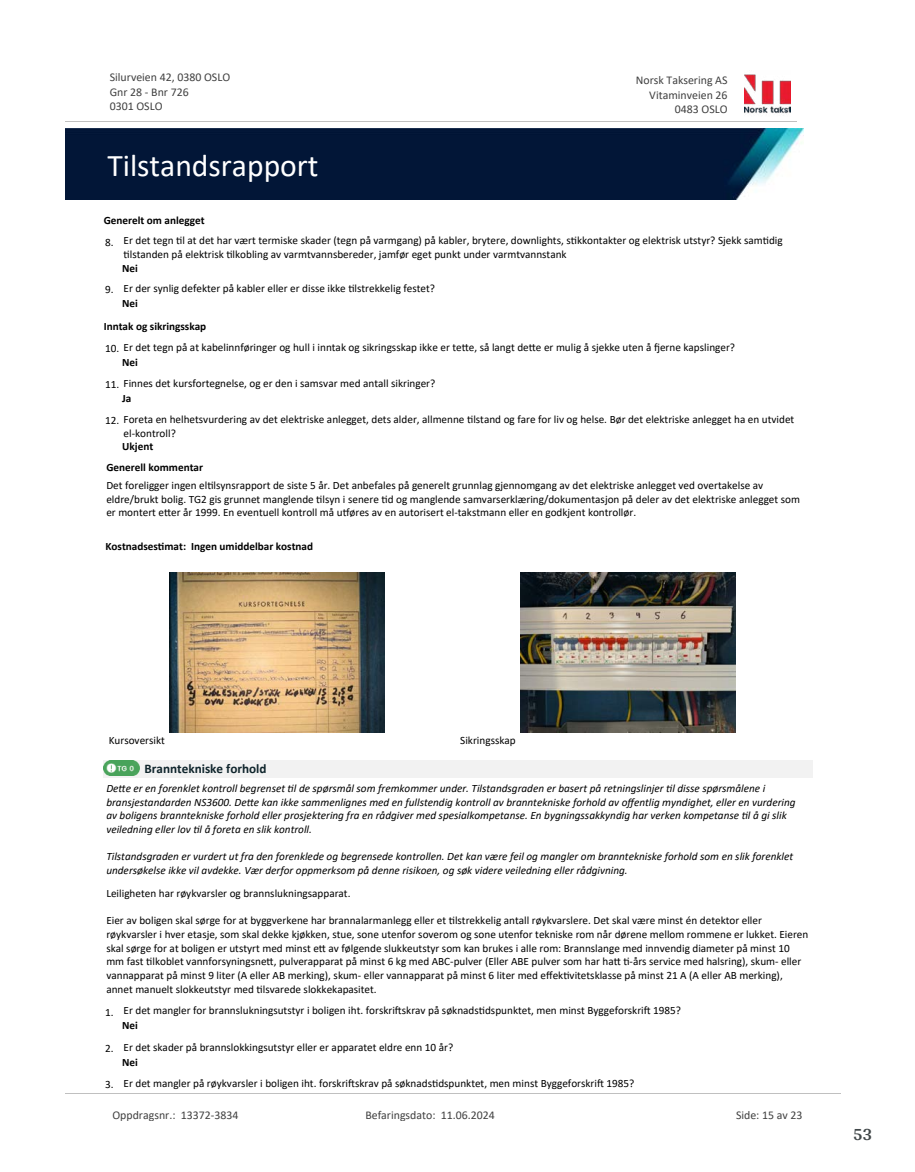
<style>
.page{position:relative;width:915px;height:1172px;background:#fff}
.page>*{position:absolute;margin:0;border:0;box-sizing:border-box;transform-origin:0 0}
.t1{font:31.65px "Calibri";color:#fff}
.t2{font:700 18px "Arya";color:#414749}
.t3{font:700 13.2px "Calibri";color:#0f252c}
.t4{font:11.85px/14.5px "Calibri";color:#404040}
.t5{font:11.25px/13.6px "Calibri";color:#000}
.t6{font:italic 11.25px/13.6px "Calibri";color:#000}
.t7{font:700 11.25px "Calibri";color:#000}
</style>
<div class="page">
<img style="left:170px;top:572px;width:214px;height:160px">
<img style="left:520px;top:572px;width:215px;height:160px">
<div style="left:104px;top:760px;width:708px;height:17px;background:#f2f2f2"></div>
<svg style="left:107px;top:760px;width:29px;height:1px"></svg>
<img style="left:104px;top:761px;width:35px;height:15px">
<img style="left:744px;top:74px;width:46px;height:40px">
<hr style="left:65px;top:121px;width:731px;height:1px;background:#c0c0c0">
<img style="left:65px;top:129px;width:738px;height:71px">
<hr style="left:65px;top:1093px;width:775px;height:1px;background:#c0c0c0">
<p class="t4" style="left:110px;top:70px;width:122px">Silurveien 42, 0380 OSLO<br>Gnr 28 - Bnr 726<br>0301 OSLO</p>
<p class="t4" style="left:635px;top:73px;width:93px">Norsk Taksering AS</p>
<p class="t4" style="left:649px;top:87px;width:80px">Vitaminveien 26</p>
<p class="t4" style="left:674px;top:102px;width:54px">0483 OSLO</p>
<h1 class="t1" style="left:107px;top:143px;width:213px">Tilstandsrapport</h1>
<p class="t7" style="left:104px;top:212px;width:102px">Generelt om anlegget</p>
<p class="t5" style="left:123px;top:233px;width:660px;text-indent:-19px">8. Er det tegn 琀椀l at det har vært termiske skader (tegn på varmgang) på kabler, brytere, downlights, s琀椀kkontakter og elektrisk utstyr? Sjekk sam琀椀dig琀椀lstanden på elektrisk 琀椀lkobling av varmtvannsbereder, jamfør eget punkt under varmtvannstank</p>
<p class="t7" style="left:122px;top:260px;width:17px">Nei</p>
<p class="t5" style="left:105px;top:281px;width:331px">9. Er der synlig defekter på kabler eller er disse ikke 琀椀lstrekkelig festet?</p>
<p class="t7" style="left:122px;top:295px;width:17px">Nei</p>
<p class="t5" style="left:105px;top:340px;width:631px">10. Er det tegn på at kabelinnføringer og hull i inntak og sikringsskap ikke er te琀琀e, så langt de琀琀e er mulig å sjekke uten å 昀樀erne kapslinger?</p>
<p class="t7" style="left:122px;top:354px;width:17px">Nei</p>
<p class="t7" style="left:104px;top:318px;width:104px">Inntak og sikringsskap</p>
<p class="t5" style="left:105px;top:376px;width:332px">11. Finnes det kursfortegnelse, og er den i samsvar med antall sikringer?</p>
<p class="t7" style="left:122px;top:390px;width:11px">Ja</p>
<p class="t5" style="left:123px;top:412px;width:672px;text-indent:-19px">12. Foreta en helhetsvurdering av det elektriske anlegget, dets alder, allmenne 琀椀lstand og fare for liv og helse. Bør det elektriske anlegget ha en utvidet el-kontroll?</p>
<p class="t7" style="left:122px;top:439px;width:33px">Ukjent</p>
<p class="t5" style="left:106px;top:478px;width:695px">Det foreligger ingen el琀椀lsynsrapport de siste 5 år. Det anbefales på generelt grunnlag gjennomgang av det elektriske anlegget ved overtakelse av eldre/brukt bolig. TG2 gis grunnet manglende 琀椀lsyn i senere 琀椀d og manglende samvarserklæring/dokumentasjon på deler av det elektriske anlegget som er montert e琀琀er år 1999. En eventuell kontroll må u琀昀øres av en autorisert el-takstmann eller en godkjent kontrollør.</p>
<p class="t7" style="left:106px;top:460px;width:98px">Generell kommentar</p>
<p class="t7" style="left:105px;top:539px;width:209px">Kostnadses琀椀mat: Ingen umiddelbar kostnad</p>
<p class="t5" style="left:109px;top:733px;width:58px">Kursoversikt</p>
<p class="t5" style="left:460px;top:733px;width:57px">Sikringsskap</p>
<p class="t3" style="left:144px;top:759px;width:123px">Branntekniske forhold</p>
<p class="t6" style="left:106px;top:781px;width:690px">De琀琀e er en forenklet kontroll begrenset 琀椀l de spørsmål som fremkommer under. Tilstandsgraden er basert på retningslinjer 琀椀l disse spørsmålene i bransjestandarden NS3600. De琀琀e kan ikke sammenlignes med en fullstendig kontroll av branntekniske forhold av o昀昀entlig myndighet, eller en vurdering av boligens branntekniske forhold eller prosjektering fra en rådgiver med spesialkompetanse. En bygningssakkyndig har verken kompetanse 琀椀l å gi slik veiledning eller lov 琀椀l å foreta en slik kontroll.</p>
<p class="t6" style="left:106px;top:849px;width:688px">Tilstandsgraden er vurdert ut fra den forenklede og begrensede kontrollen. Det kan være feil og mangler om branntekniske forhold som en slik forenklet undersøkelse ikke vil avdekke. Vær derfor oppmerksom på denne risikoen, og søk videre veiledning eller rådgivning.</p>
<p class="t5" style="left:106px;top:886px;width:245px">Leiligheten har røykvarsler og brannslukningsapparat.</p>
<p class="t5" style="left:106px;top:913px;width:703px">Eier av boligen skal sørge for at byggverkene har brannalarmanlegg eller et 琀椀lstrekkelig antall røykvarslere. Det skal være minst én detektor eller røykvarsler i hver etasje, som skal dekke kjøkken, stue, sone utenfor soverom og sone utenfor tekniske rom når dørene mellom rommene er lukket. Eieren skal sørge for at boligen er utstyrt med minst e琀琀 av følgende slukkeutstyr som kan brukes i alle rom: Brannslange med innvendig diameter på minst 10 mm fast 琀椀lkoblet vannforsyningsne琀琀, pulverapparat på minst 6 kg med ABC-pulver (Eller ABE pulver som har ha琀琀 琀椀-års service med halsring), skum- eller vannapparat på minst 9 liter (A eller AB merking), skum- eller vannapparat på minst 6 liter med e昀昀ek琀椀vitetsklasse på minst 21 A (A eller AB merking), annet manuelt slokkeutstyr med 琀椀lsvarede slokkekapasitet.</p>
<p class="t5" style="left:105px;top:1003px;width:577px">1. Er det mangler for brannslukningsutstyr i boligen iht. forskri昀琀skrav på søknads琀椀dspunktet, men minst Byggeforskri昀琀 1985?</p>
<p class="t7" style="left:122px;top:1018px;width:17px">Nei</p>
<p class="t5" style="left:105px;top:1040px;width:349px">2. Er det skader på brannslokkingsutstyr eller er apparatet eldre enn 10 år?</p>
<p class="t7" style="left:122px;top:1054px;width:17px">Nei</p>
<p class="t5" style="left:105px;top:1076px;width:530px">3. Er det mangler på røykvarsler i boligen iht. forskri昀琀skrav på søknads琀椀dspunktet, men minst Byggeforskri昀琀 1985?</p>
<p class="t4" style="left:112px;top:1107px;width:127px">Oppdragsnr.: 13372-3834</p>
<p class="t4" style="left:365px;top:1107px;width:131px">Befaringsdato: 11.06.2024</p>
<p class="t4" style="left:735px;top:1107px;width:68px">Side: 15 av 23</p>
<h2 class="t2" style="left:852px;top:1123px;width:21px">53</h2>
</div>
